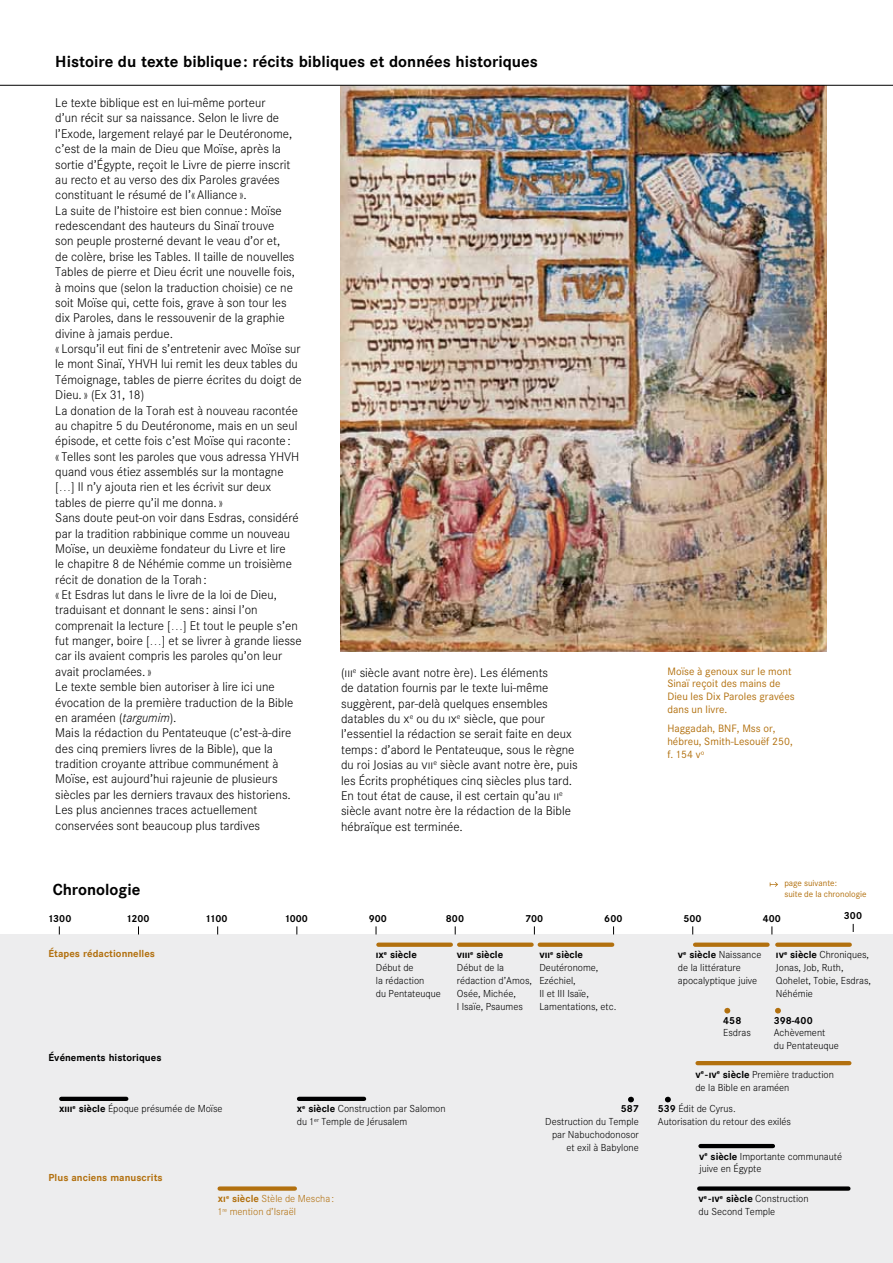
<style>
.page{position:relative;width:893px;height:1263px;background:#fff}
.page>*{position:absolute;margin:0;border:0;box-sizing:border-box;transform-origin:0 0}
.t1{font:700 15.75px "Corporate SBQ3";color:#000}
.t2{font:300 12.3px/15.3px "Corporate SBQ3";color:#000}
.t3{font:10.5px/12.8px "Corporate SBQ3";letter-spacing:.005em;color:#b2700e}
.t4{font:300 10.05px/12.9px "Corporate SBQ3";color:#000}
.t5{font:700 10.05px "Corporate SBQ3";color:#000}
.t6{font:700 10.05px "Corporate SBQ3";letter-spacing:.005em;color:#b2700e}
.t7{font:300 10.05px/12.8px "Corporate SBQ3";color:#b2700e}
.t8{font:8.55px/10.5px "Corporate SBQ3";color:#b2700e}
.s1{font-style:italic}
.s2{font-family:"Corporate Expert SBQ4"}
.s3{font-family:"Corporate Expert SBQ4";font-weight:700}
.s4{font-weight:700}
</style>
<div class="page">
<img style="left:341px;top:86px;width:486px;height:566px">
<div style="left:0;top:934px;width:893px;height:329px;background:#ededee"></div>
<div style="left:378px;top:942px;width:73px;height:5px;background:#b2700e"></div>
<div style="left:459px;top:942px;width:73px;height:5px;background:#b2700e"></div>
<div style="left:540px;top:942px;width:72px;height:5px;background:#b2700e"></div>
<div style="left:695px;top:942px;width:73px;height:5px;background:#b2700e"></div>
<div style="left:777px;top:942px;width:73px;height:5px;background:#b2700e"></div>
<hr style="left:700px;top:1144px;width:73px;height:4px;background:#000">
<div style="left:699px;top:1186px;width:149px;height:5px;background:#000"></div>
<hr style="left:697px;top:1061px;width:152px;height:4px;background:#b2700e">
<div style="left:220px;top:1186px;width:75px;height:5px;background:#b2700e"></div>
<hr style="left:61px;top:1097px;width:65px;height:4px;background:#000">
<hr style="left:299px;top:1097px;width:65px;height:4px;background:#000">
<hr style="left:0;top:85px;width:893px;height:1px;background:#000">
<svg style="left:770px;top:882px;width:8px;height:5px"></svg>
<p class="t1" style="left:55px;top:52px;width:484px">Histoire du texte biblique: récits bibliques et données historiques</p>
<p class="t2" style="left:55px;top:95px;width:248px">Le texte biblique est en lui-même porteur<br>d’un récit sur sa naissance. Selon le livre de l’Exode, largement relayé par le Deutéronome, c’est de la main de Dieu que Moïse, après la sortie d’Égypte, reçoit le Livre de pierre inscrit au recto et au verso des dix Paroles gravées constituant le résumé de l’«Alliance».<br>La suite de l’histoire est bien connue: Moïse redescendant des hauteurs du Sinaï trouve<br>son peuple prosterné devant le veau d’or et,<br>de colère, brise les Tables. Il taille de nouvelles Tables de pierre et Dieu écrit une nouvelle fois, à moins que (selon la traduction choisie) ce ne soit Moïse qui, cette fois, grave à son tour les dix Paroles, dans le ressouvenir de la graphie divine à jamais perdue.<br>« Lorsqu’il eut fini de s’entretenir avec Moïse sur le mont Sinaï, YHVH lui remit les deux tables du Témoignage, tables de pierre écrites du doigt de Dieu.» (Ex 31, 18)<br>La donation de la Torah est à nouveau racontée au chapitre 5 du Deutéronome, mais en un seul épisode, et cette fois c’est Moïse qui raconte:<br>« Telles sont les paroles que vous adressa YHVH quand vous étiez assemblés sur la montagne […] Il n’y ajouta rien et les écrivit sur deux tables de pierre qu’il me donna.»<br>Sans doute peut-on voir dans Esdras, considéré par la tradition rabbinique comme un nouveau Moïse, un deuxième fondateur du Livre et lire<br>le chapitre 8 de Néhémie comme un troisième récit de donation de la Torah:<br>«Et Esdras lut dans le livre de la loi de Dieu, traduisant et donnant le sens : ainsi l’on comprenait la lecture […] Et tout le peuple s’en fut manger, boire […] et se livrer à grande liesse car ils avaient compris les paroles qu’on leur avait proclamées.»<br>Le texte semble bien autoriser à lire ici une évocation de la première traduction de la Bible en araméen (<span class="s1">targumim</span>).<br>Mais la rédaction du Pentateuque (c’est-à-dire des cinq premiers livres de la Bible), que la tradition croyante attribue communément à Moïse, est aujourd’hui rajeunie de plusieurs siècles par les derniers travaux des historiens.<br>Les plus anciennes traces actuellement conservées sont beaucoup plus tardives</p>
<p class="t2" style="left:341px;top:665px;width:238px">(<span class="s2">iii</span><sup>e</sup> siècle avant notre ère). Les éléments<br>de datation fournis par le texte lui-même suggèrent, par-delà quelques ensembles datables du <span class="s2">x</span><sup>e</sup> ou du <span class="s2">ix</span><sup>e</sup> siècle, que pour l’essentiel la rédaction se serait faite en deux temps : d’abord le Pentateuque, sous le règne du roi Josias au <span class="s2">vii</span><sup>e</sup> siècle avant notre ère, puis les Écrits prophétiques cinq siècles plus tard.<br>En tout état de cause, il est certain qu’au <span class="s2">ii</span><sup>e </sup>siècle avant notre ère la rédaction de la Bible hébraïque est terminée.</p>
<p class="t3" style="left:667px;top:665px;width:129px">Moïse à genoux sur le mont<br>Sinaï reçoit des mains de<br>Dieu les Dix Paroles gravées dans un livre.</p>
<p class="t3" style="left:667px;top:722px;width:127px">Haggadah, BNF, Mss or, hébreu, Smith-Lesouëf 250, f. 154 v°</p>
<p class="t8" style="left:784px;top:878px;width:84px">page suivante:<br>suite de la chronologie</p>
<p class="t1" style="left:53px;top:880px;width:89px">Chronologie</p>
<p class="t5" style="left:49px;top:912px;width:24px">1300</p>
<p class="t5" style="left:127px;top:912px;width:24px">1200</p>
<p class="t5" style="left:206px;top:912px;width:23px">1100</p>
<p class="t5" style="left:285px;top:912px;width:24px">1000</p>
<p class="t5" style="left:369px;top:912px;width:20px">900</p>
<p class="t5" style="left:446px;top:912px;width:20px">800</p>
<p class="t5" style="left:525px;top:912px;width:20px">700</p>
<p class="t5" style="left:604px;top:912px;width:20px">600</p>
<p class="t5" style="left:683px;top:912px;width:20px">500</p>
<p class="t5" style="left:763px;top:912px;width:20px">400</p>
<p class="t5" style="left:844px;top:910px;width:20px">300</p>
<p class="t4" style="left:376px;top:948px;width:67px"><span class="s3">ix</span><sup>e</sup> <span class="s4">siècle<br></span>Début de<br>la rédaction<br>du Pentateuque</p>
<p class="t4" style="left:457px;top:948px;width:77px"><span class="s3">viii</span><sup>e</sup> <span class="s4">siècle<br></span>Début de la rédaction d’Amos,<br>Osée, Michée,<br>I Isaïe, Psaumes</p>
<p class="t4" style="left:539px;top:948px;width:78px"><span class="s3">vii</span><sup>e</sup> <span class="s4">siècle<br></span>Deutéronome,<br>Ezéchiel,<br>II et III Isaïe,<br>Lamentations, etc.</p>
<p class="t4" style="left:678px;top:948px;width:85px"><span class="s3">v</span><sup>e</sup> <span class="s4">siècle</span> Naissance de la littérature apocalyptique juive</p>
<p class="t4" style="left:776px;top:948px;width:97px"><span class="s3">iv</span><sup>e</sup> <span class="s4">siècle</span> Chroniques,<br>Jonas, Job, Ruth,<br>Qohelet, Tobie, Esdras,<br>Néhémie</p>
<p class="t6" style="left:49px;top:947px;width:108px">Étapes rédactionnelles</p>
<p class="t5" style="left:49px;top:1052px;width:114px">Événements historiques</p>
<p class="t5" style="left:723px;top:1014px;width:20px">458</p>
<p class="t4" style="left:723px;top:1026px;width:29px">Esdras</p>
<p class="t5" style="left:774px;top:1014px;width:40px">398-400</p>
<p class="t4" style="left:774px;top:1026px;width:67px">Achèvement<br>du Pentateuque</p>
<p class="t4" style="left:695px;top:1068px;width:140px"><span class="s3">v</span><sup>e</sup> <span class="s4">-</span><span class="s3">iv</span><sup>e</sup> <span class="s4">siècle</span> Première traduction de la Bible en araméen</p>
<p class="t4" style="left:59px;top:1102px;width:165px"><span class="s3">xiii</span><sup>e</sup> <span class="s4">siècle</span> Époque présumée de Moïse</p>
<p class="t4" style="left:297px;top:1102px;width:150px"><span class="s3">x</span><sup>e</sup> <span class="s4">siècle</span> Construction par Salomon du 1<sup>er</sup> Temple de Jérusalem</p>
<p class="t4" style="left:658px;top:1102px;width:135px"><span class="s4">539</span> édit de Cyrus.<br>Autorisation du retour des exilés</p>
<p class="t5" style="left:621px;top:1103px;width:20px">587</p>
<p class="t4" style="left:545px;top:1115px;width:95px;text-align:right">Destruction du Temple par Nabuchodonosor et exil à Babylone</p>
<p class="t4" style="left:699px;top:1150px;width:144px"><span class="s3">v</span><sup>e</sup> <span class="s4">siècle</span> Importante communauté juive en Égypte</p>
<p class="t4" style="left:699px;top:1192px;width:112px"><span class="s3">v</span><sup>e</sup> <span class="s4">-</span><span class="s3">iv</span><sup>e</sup> <span class="s4">siècle</span> Construction du Second Temple</p>
<p class="t6" style="left:49px;top:1172px;width:116px">Plus anciens manuscrits</p>
<p class="t7" style="left:218px;top:1192px;width:118px"><span class="s3">xi</span><sup>e</sup> <span class="s4">siècle</span> Stèle de Mescha :<br>1<sup>re</sup> mention d’Israël</p>
</div>
